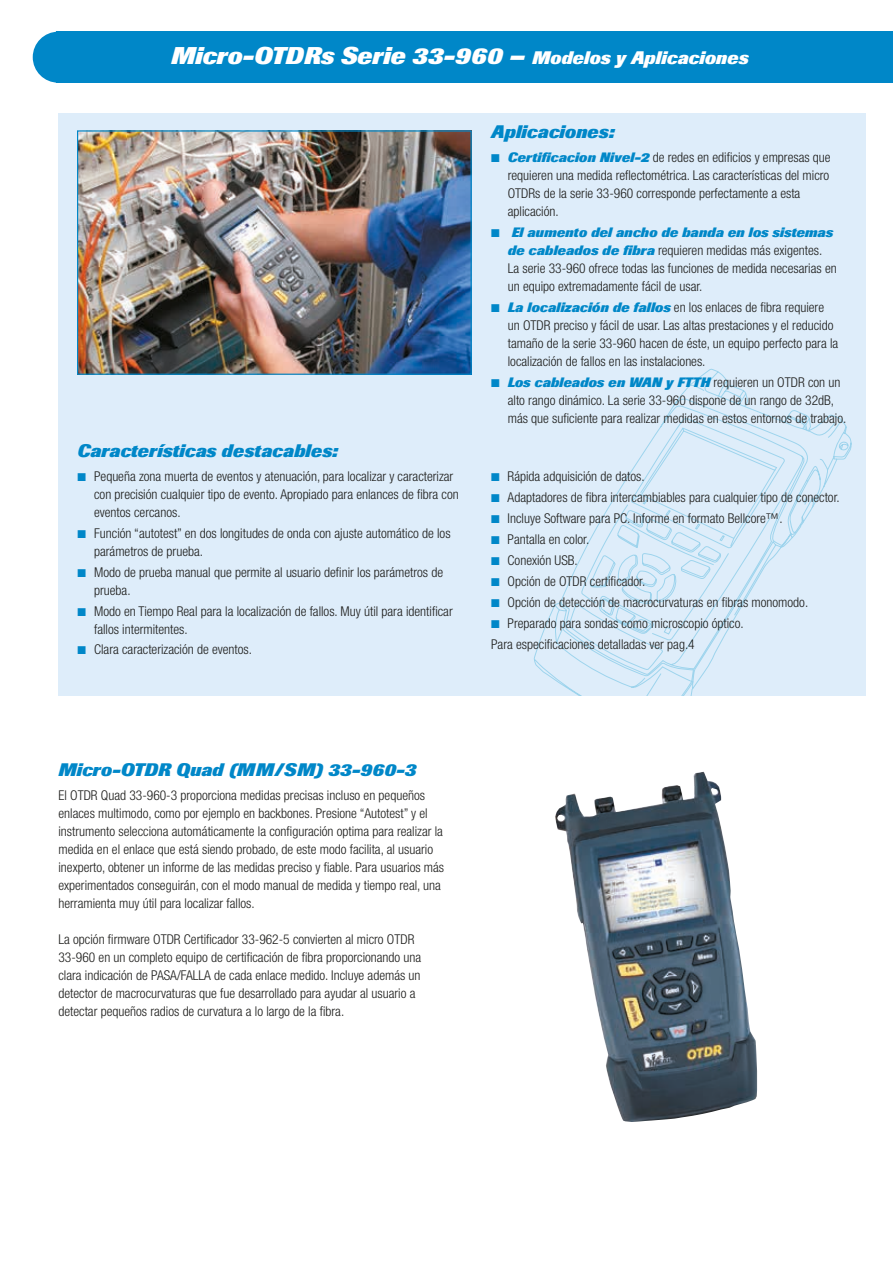
<style>
.page{position:relative;width:893px;height:1263px;background:#fff}
.page>*{position:absolute;margin:0;border:0;box-sizing:border-box;transform-origin:0 0}
.t1{font:italic 800 24px "Imago";color:#fff}
.t2{font:italic 800 18px "Imago";color:#0087c8}
.t3{font:300 condensed 13.5px/18px "Helvetica Neue LT Std";color:#1d1d1b}
.t4{font:italic 800 13.5px "Imago";color:#0087c8}
.s1{font-size:18px}
.s2{color:#0087c8}
.s3{font-family:"Imago";font-weight:800;font-style:italic;font-stretch:normal;color:#0087c8}
.s4{font-family:"Helvetica Neue LT Std";font-weight:300;font-style:normal;font-stretch:condensed;color:#1d1d1b}
</style>
<div class="page">
<img style="left:555px;top:772px;width:202px;height:350px">
<div style="left:58px;top:113px;width:807px;height:584px;background:#deedfa"></div>
<svg style="left:533px;top:369px;width:319px;height:327px"></svg>
<div style="left:57px;top:32px;width:836px;height:51px;background:#0087c8"></div>
<div style="left:33px;top:32px;width:51px;height:51px;background:#0087c8;border-radius:50%"></div>
<img style="left:79px;top:132px;width:391px;height:241px">
<div style="left:77px;top:130px;width:395px;height:245px;border:1px solid #0087c8"></div>
<div style="left:33px;top:696px;width:840px;height:50px;background:#fff"></div>
<h1 class="t1" style="left:171px;top:42px;width:579px">Micro-OTDRs Serie 33-960 – <span class="s1">Modelos y Aplicaciones</span></h1>
<h2 class="t2" style="left:78px;top:440px;width:262px">Características destacables:</h2>
<p class="t3" style="left:94px;top:467px;width:366px;text-indent:-16px"><span class="s2">■</span> Pequeña zona muerta de eventos y atenuación, para localizar y caracterizar con precisión cualquier tipo de evento. Apropiado para enlances de fibra con eventos cercanos.</p>
<p class="t3" style="left:94px;top:524px;width:358px;text-indent:-16px"><span class="s2">■</span> Función “autotest” en dos longitudes de onda con ajuste automático de los parámetros de prueba.</p>
<p class="t3" style="left:94px;top:563px;width:351px;text-indent:-16px"><span class="s2">■</span> Modo de prueba manual que permite al usuario definir los parámetros de prueba.</p>
<p class="t3" style="left:94px;top:602px;width:360px;text-indent:-16px"><span class="s2">■</span> Modo en Tiempo Real para la localización de fallos. Muy útil para identificar fallos intermitentes.</p>
<p class="t3" style="left:78px;top:640px;width:176px"><span class="s2">■</span> Clara caracterización de eventos.</p>
<h2 class="t2" style="left:491px;top:121px;width:125px">Aplicaciones:</h2>
<p class="t3" style="left:508px;top:148px;width:324px;text-indent:-16px"><span class="s2">■</span> <span class="s3">Certificacion Nivel-2</span> de redes en edificios y empresas que requieren una medida reflectométrica. Las características del micro OTDRs de la serie 33-960 corresponde perfectamente a esta aplicación.</p>
<p class="t4" style="left:491px;top:224px;width:343px">■ El aumento del ancho de banda en los sistemas</p>
<p class="t3" style="left:508px;top:241px;width:330px"><span class="s3">de cableados de fibra</span> requieren medidas más exigentes.<br>La serie 33-960 ofrece todas las funciones de medida necesarias en un equipo extremadamente fácil de usar.</p>
<p class="t3" style="left:508px;top:298px;width:332px;text-indent:-16px"><span class="s2">■</span> <span class="s3">La localización de fallos</span> en los enlaces de fibra requiere un OTDR preciso y fácil de usar. Las altas prestaciones y el reducido tamaño de la serie 33-960 hacen de éste, un equipo perfecto para la localización de fallos en las instalaciones.</p>
<p class="t4" style="left:491px;top:374px;width:351px">■ Los cableados en WAN y FTTH <span class="s4">requieren un OTDR con un</span></p>
<p class="t3" style="left:508px;top:391px;width:340px">alto rango dinámico. La serie 33-960 dispone de un rango de 32dB, más que suficiente para realizar medidas en estos entornos de trabajo.</p>
<p class="t3" style="left:491px;top:467px;width:155px"><span class="s2">■</span> Rápida adquisición de datos.</p>
<p class="t3" style="left:491px;top:488px;width:350px"><span class="s2">■</span> Adaptadores de fibra intercambiables para cualquier tipo de conector.</p>
<p class="t3" style="left:491px;top:509px;width:293px"><span class="s2">■</span> Incluye Software para PC. Informe en formato Bellcore™.</p>
<p class="t3" style="left:491px;top:530px;width:100px"><span class="s2">■</span> Pantalla en color.</p>
<p class="t3" style="left:491px;top:551px;width:88px"><span class="s2">■</span> Conexión USB.</p>
<p class="t3" style="left:491px;top:572px;width:156px"><span class="s2">■</span> Opción de OTDR certificador.</p>
<p class="t3" style="left:491px;top:593px;width:319px"><span class="s2">■</span> Opción de detección de macrocurvaturas en fibras monomodo.</p>
<p class="t3" style="left:491px;top:612px;width:254px;line-height:21px"><span class="s2">■</span> Preparado para sondas como microscopio óptico.<br>Para especificaciones detalladas ver pag.4</p>
<h2 class="t2" style="left:58px;top:759px;width:359px">Micro-OTDR Quad (MM/SM) 33-960-3</h2>
<p class="t3" style="left:58px;top:786px;width:387px">El OTDR Quad 33-960-3 proporciona medidas precisas incluso en pequeños enlaces multimodo, como por ejemplo en backbones. Presione “Autotest” y el instrumento selecciona automáticamente la configuración optima para realizar la medida en el enlace que está siendo probado, de este modo facilita, al usuario inexperto, obtener un informe de las medidas preciso y fiable. Para usuarios más experimentados conseguirán, con el modo manual de medida y tiempo real, una herramienta muy útil para localizar fallos.</p>
<p class="t3" style="left:58px;top:930px;width:364px">La opción firmware OTDR Certificador 33-962-5 convierten al micro OTDR 33-960 en un completo equipo de certificación de fibra proporcionando una clara indicación de PASA/FALLA de cada enlace medido. Incluye además un detector de macrocurvaturas que fue desarrollado para ayudar al usuario a detectar pequeños radios de curvatura a lo largo de la fibra.</p>
</div>
